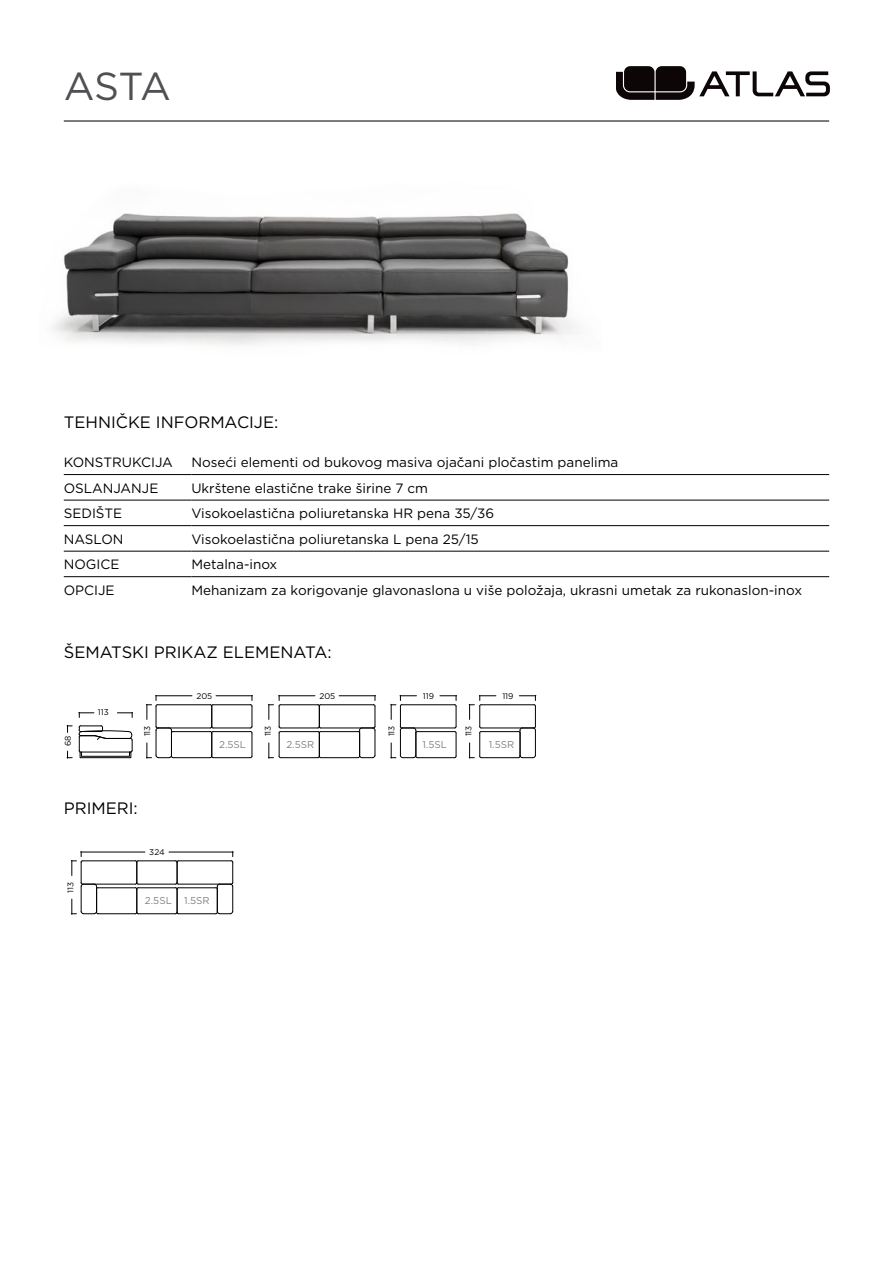
<style>
.page{position:relative;width:893px;height:1268px;background:#fff}
.page>*{position:absolute;margin:0;border:0;box-sizing:border-box;transform-origin:0 0}
.t1{font:39px "Gotham";color:#504f53}
.t2{font:16.5px "Gotham";color:#000}
.t3{font:13.5px "Gotham";color:#000}
.t4{font:9.9px "Gotham";color:#818084}
.t5{font:8.25px "Gotham";color:#000}
</style>
<div class="page">
<hr style="left:64px;top:474px;width:127px;height:1px;background:#000">
<hr style="left:191px;top:474px;width:638px;height:1px;background:#000">
<hr style="left:64px;top:499px;width:127px;height:1px;background:#000">
<hr style="left:191px;top:499px;width:638px;height:1px;background:#000">
<hr style="left:64px;top:525px;width:127px;height:1px;background:#000">
<hr style="left:191px;top:525px;width:638px;height:1px;background:#000">
<hr style="left:64px;top:550px;width:127px;height:1px;background:#000">
<hr style="left:191px;top:550px;width:638px;height:1px;background:#000">
<hr style="left:64px;top:576px;width:127px;height:1px;background:#000">
<hr style="left:191px;top:576px;width:638px;height:1px;background:#000">
<img style="left:53px;top:213px;width:522px;height:132px">
<svg style="left:616px;top:66px;width:213px;height:34px"></svg>
<hr style="left:64px;top:120px;width:765px;height:2px;background:#504f53">
<svg style="left:78px;top:725px;width:55px;height:33px"></svg>
<svg style="left:79px;top:712px;width:15px;height:5px"></svg>
<svg style="left:117px;top:712px;width:16px;height:5px"></svg>
<svg style="left:67px;top:725px;width:5px;height:7px"></svg>
<hr style="left:213px;top:704px;width:38px;height:1px;background:#000">
<hr style="left:213px;top:727px;width:38px;height:1px;background:#000">
<hr style="left:213px;top:731px;width:38px;height:1px;background:#000">
<hr style="left:213px;top:757px;width:38px;height:1px;background:#000">
<hr style="left:158px;top:704px;width:52px;height:1px;background:#000">
<hr style="left:158px;top:727px;width:52px;height:1px;background:#000">
<hr style="left:173px;top:731px;width:37px;height:1px;background:#000">
<svg style="left:209px;top:704px;width:5px;height:54px"></svg>
<hr style="left:173px;top:757px;width:37px;height:1px;background:#000">
<svg style="left:250px;top:695px;width:3px;height:63px"></svg>
<hr style="left:156px;top:695px;width:36px;height:1px;background:#000">
<hr style="left:216px;top:695px;width:36px;height:1px;background:#000">
<svg style="left:146px;top:695px;width:28px;height:63px"></svg>
<hr style="left:402px;top:704px;width:53px;height:1px;background:#000">
<hr style="left:402px;top:727px;width:53px;height:1px;background:#000">
<hr style="left:417px;top:731px;width:38px;height:1px;background:#000">
<hr style="left:417px;top:757px;width:38px;height:1px;background:#000">
<svg style="left:391px;top:695px;width:27px;height:63px"></svg>
<svg style="left:440px;top:695px;width:17px;height:63px"></svg>
<hr style="left:281px;top:704px;width:37px;height:1px;background:#000">
<hr style="left:281px;top:727px;width:37px;height:1px;background:#000">
<hr style="left:281px;top:731px;width:37px;height:1px;background:#000">
<hr style="left:281px;top:757px;width:37px;height:1px;background:#000">
<hr style="left:321px;top:704px;width:53px;height:1px;background:#000">
<hr style="left:321px;top:727px;width:53px;height:1px;background:#000">
<hr style="left:321px;top:731px;width:37px;height:1px;background:#000">
<svg style="left:317px;top:704px;width:4px;height:54px"></svg>
<hr style="left:321px;top:757px;width:37px;height:1px;background:#000">
<svg style="left:357px;top:695px;width:19px;height:63px"></svg>
<hr style="left:279px;top:695px;width:36px;height:1px;background:#000">
<hr style="left:339px;top:695px;width:36px;height:1px;background:#000">
<svg style="left:268px;top:695px;width:13px;height:63px"></svg>
<hr style="left:481px;top:704px;width:53px;height:1px;background:#000">
<hr style="left:481px;top:727px;width:53px;height:1px;background:#000">
<hr style="left:481px;top:731px;width:38px;height:1px;background:#000">
<hr style="left:481px;top:757px;width:38px;height:1px;background:#000">
<svg style="left:518px;top:695px;width:18px;height:63px"></svg>
<svg style="left:469px;top:695px;width:27px;height:63px"></svg>
<hr style="left:138px;top:860px;width:38px;height:1px;background:#000">
<hr style="left:138px;top:883px;width:38px;height:1px;background:#000">
<hr style="left:138px;top:887px;width:38px;height:1px;background:#000">
<hr style="left:138px;top:913px;width:38px;height:1px;background:#000">
<hr style="left:83px;top:860px;width:52px;height:1px;background:#000">
<hr style="left:83px;top:883px;width:52px;height:1px;background:#000">
<hr style="left:98px;top:887px;width:37px;height:1px;background:#000">
<svg style="left:135px;top:860px;width:4px;height:54px"></svg>
<hr style="left:98px;top:913px;width:37px;height:1px;background:#000">
<hr style="left:178px;top:860px;width:53px;height:1px;background:#000">
<hr style="left:178px;top:883px;width:53px;height:1px;background:#000">
<hr style="left:178px;top:887px;width:38px;height:1px;background:#000">
<svg style="left:175px;top:860px;width:4px;height:54px"></svg>
<hr style="left:178px;top:913px;width:38px;height:1px;background:#000">
<svg style="left:71px;top:851px;width:28px;height:63px"></svg>
<svg style="left:215px;top:852px;width:18px;height:62px"></svg>
<hr style="left:81px;top:851px;width:64px;height:1px;background:#000">
<hr style="left:169px;top:851px;width:64px;height:1px;background:#000">
<h1 class="t1" style="left:64px;top:61px;width:109px">ASTA</h1>
<p class="t2" style="left:64px;top:411px;width:216px">TEHNIČKE INFORMACIJE:</p>
<p class="t3" style="left:64px;top:453px;width:111px">KONSTRUKCIJA</p>
<p class="t3" style="left:191px;top:453px;width:429px">Noseći elementi od bukovog masiva ojačani pločastim panelima</p>
<p class="t3" style="left:64px;top:479px;width:96px">OSLANJANJE</p>
<p class="t3" style="left:191px;top:479px;width:238px">Ukrštene elastične trake širine 7 cm</p>
<p class="t3" style="left:64px;top:504px;width:60px">SEDIŠTE</p>
<p class="t3" style="left:191px;top:504px;width:304px">Visokoelastična poliuretanska HR pena 35/36</p>
<p class="t3" style="left:64px;top:530px;width:61px">NASLON</p>
<p class="t3" style="left:191px;top:530px;width:289px">Visokoelastična poliuretanska L pena 25/15</p>
<p class="t3" style="left:64px;top:556px;width:57px">NOGICE</p>
<p class="t3" style="left:191px;top:556px;width:88px">Metalna-inox</p>
<p class="t3" style="left:64px;top:581px;width:52px">OPCIJE</p>
<p class="t3" style="left:191px;top:581px;width:612px">Mehanizam za korigovanje glavonaslona u više položaja, ukrasni umetak za rukonaslon-inox</p>
<p class="t2" style="left:64px;top:641px;width:269px">ŠEMATSKI PRIKAZ ELEMENATA:</p>
<p class="t5" style="left:98px;top:706px;width:12px">113</p>
<p class="t5" style="left:196px;top:690px;width:17px">205</p>
<p class="t5" style="left:319px;top:690px;width:17px">205</p>
<p class="t5" style="left:423px;top:690px;width:13px">119</p>
<p class="t5" style="left:502px;top:690px;width:13px">119</p>
<p class="t5" style="left:63px;top:746px;width:12px;rotate:-90deg">68</p>
<p class="t5" style="left:142px;top:736px;width:12px;rotate:-90deg">113</p>
<p class="t5" style="left:386px;top:736px;width:12px;rotate:-90deg">113</p>
<p class="t5" style="left:262px;top:736px;width:12px;rotate:-90deg">113</p>
<p class="t5" style="left:463px;top:736px;width:12px;rotate:-90deg">113</p>
<p class="t4" style="left:219px;top:737px;width:28px">2.5SL</p>
<p class="t4" style="left:286px;top:737px;width:29px">2.5SR</p>
<p class="t4" style="left:422px;top:737px;width:26px">1.5SL</p>
<p class="t4" style="left:489px;top:737px;width:27px">1.5SR</p>
<p class="t2" style="left:64px;top:797px;width:76px">PRIMERI:</p>
<p class="t5" style="left:65px;top:892px;width:12px;rotate:-90deg">113</p>
<p class="t5" style="left:149px;top:846px;width:17px">324</p>
<p class="t4" style="left:145px;top:893px;width:28px">2.5SL</p>
<p class="t4" style="left:184px;top:893px;width:27px">1.5SR</p>
</div>
